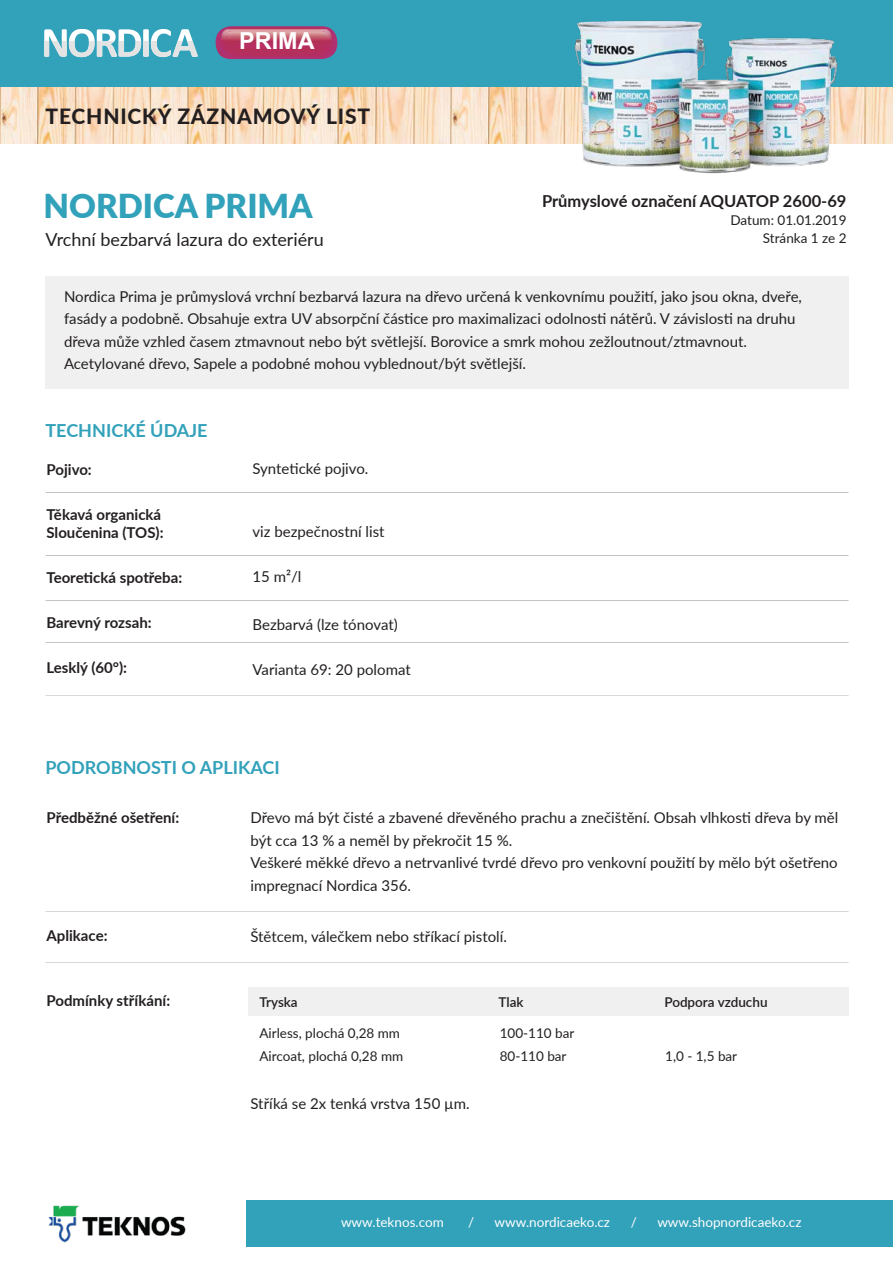
<style>
.page{position:relative;width:893px;height:1263px;background:#fff}
.page>*{position:absolute;margin:0;border:0;box-sizing:border-box;transform-origin:0 0}
.t1{font:900 33px "Lato";color:#32a1ba}
.t2{font:700 23.4px "Arial";color:#fff}
.t3{font:800 21px "Lato";letter-spacing:.04em;color:#231f20}
.t4{font:700 18px "Lato";color:#32a1ba}
.t5{font:18px "Lato";color:#231f20}
.t6{font:700 16.5px "Lato";color:#231f20}
.t7{font:15px/22.5px "Lato";color:#231f20}
.t8{font:700 15px/18px "Lato";color:#231f20}
.t9{font:13.5px/18px "Lato";color:#231f20;text-align:right}
.t10{font:13.5px "Lato";color:#fff}
.t11{font:600 13.5px "Lato";color:#231f20}
</style>
<div class="page">
<div style="left:46px;top:276px;width:803px;height:113px;background:#f0f0f0"></div>
<img style="left:0;top:86px;width:150px;height:58px">
<img style="left:150px;top:86px;width:150px;height:58px">
<img style="left:300px;top:86px;width:139px;height:58px">
<img style="left:439px;top:86px;width:106px;height:58px">
<img style="left:862px;top:86px;width:31px;height:58px">
<div style="left:0;top:0;width:893px;height:86px;background:#32a1ba"></div>
<img style="left:545px;top:20px;width:317px;height:154px">
<div style="left:249px;top:987px;width:600px;height:28px;background:#f0f0f0"></div>
<div style="left:247px;top:1200px;width:646px;height:47px;background:#32a1ba"></div>
<img style="left:48px;top:1205px;width:138px;height:38px">
<svg style="left:69px;top:29px;width:129px;height:28px"></svg>
<div style="left:216px;top:26px;width:121px;height:33px;background:#af3172;border-radius:16px"></div>
<img style="left:219px;top:27px;width:115px;height:29px">
<img style="left:217px;top:42px;width:8px;height:16px">
<img style="left:221px;top:29px;width:111px;height:2px">
<img style="left:221px;top:31px;width:111px;height:25px">
<h2 class="t2" style="left:239px;top:26px;width:77px">PRIMA</h2>
<h3 class="t3" style="left:46px;top:101px;width:326px">TECHNICKÝ ZÁZNAMOVÝ LIST</h3>
<h1 class="t1" style="left:44px;top:181px;width:271px">NORDICA PRIMA</h1>
<p class="t5" style="left:46px;top:226px;width:280px">Vrchní bezbarvá lazura do exteriéru</p>
<p class="t6" style="left:542px;top:188px;width:306px">Průmyslové označení AQUATOP 2600-69</p>
<p class="t9" style="left:730px;top:210px;width:118px">Datum: 01.01.2019<br>Stránka 1 ze 2</p>
<p class="t7" style="left:64px;top:284px;width:739px">Nordica Prima je průmyslová vrchní bezbarvá lazura na dřevo určená k venkovnímu použití, jako jsou okna, dveře, fasády a podobně. Obsahuje extra UV absorpční částice pro maximalizaci odolnosti nátěrů. V závislosti na druhu dřeva může vzhled časem ztmavnout nebo být světlejší. Borovice a smrk mohou zežloutnout/ztmavnout.<br>Acetylované dřevo, Sapele a podobné mohou vyblednout/být světlejší.</p>
<p class="t4" style="left:46px;top:417px;width:164px">TECHNICKÉ ÚDAJE</p>
<p class="t8" style="left:46px;top:459px;width:47px">Pojivo:</p>
<p class="t8" style="left:46px;top:504px;width:119px">Těkavá organická<br>Sloučenina (TOS):</p>
<p class="t8" style="left:46px;top:567px;width:137px">Teoretická spotřeba:</p>
<p class="t8" style="left:46px;top:612px;width:107px">Barevný rozsah:</p>
<p class="t8" style="left:46px;top:657px;width:82px">Lesklý (60°):</p>
<p class="t7" style="left:252px;top:457px;width:117px">Syntetické pojivo.</p>
<p class="t7" style="left:252px;top:520px;width:134px">viz bezpečnostní list</p>
<p class="t7" style="left:252px;top:565px;width:50px">15 m²/l</p>
<p class="t7" style="left:252px;top:613px;width:147px">Bezbarvá (lze tónovat)</p>
<p class="t7" style="left:252px;top:658px;width:160px">Varianta 69: 20 polomat</p>
<p class="t4" style="left:46px;top:754px;width:236px">PODROBNOSTI O APLIKACI</p>
<p class="t8" style="left:46px;top:807px;width:134px">Předběžné ošetření:</p>
<p class="t7" style="left:250px;top:806px;width:589px">Dřevo má být čisté a zbavené dřevěného prachu a znečištění. Obsah vlhkosti dřeva by měl být cca 13 % a neměl by překročit 15 %.<br>Veškeré měkké dřevo a netrvanlivé tvrdé dřevo pro venkovní použití by mělo být ošetřeno impregnací Nordica 356.</p>
<p class="t8" style="left:46px;top:926px;width:63px">Aplikace:</p>
<p class="t7" style="left:250px;top:924px;width:258px">Štětcem, válečkem nebo stříkací pistolí.</p>
<p class="t8" style="left:46px;top:990px;width:125px">Podmínky stříkání:</p>
<p class="t11" style="left:260px;top:992px;width:40px">Tryska</p>
<p class="t11" style="left:499px;top:992px;width:27px">Tlak</p>
<p class="t11" style="left:664px;top:992px;width:105px">Podpora vzduchu</p>
<p class="t9" style="left:260px;top:1024px;width:142px">Airless, plochá 0,28 mm</p>
<p class="t9" style="left:500px;top:1024px;width:76px">100-110 bar</p>
<p class="t9" style="left:260px;top:1046px;width:145px">Aircoat, plochá 0,28 mm</p>
<p class="t9" style="left:500px;top:1046px;width:68px">80-110 bar</p>
<p class="t9" style="left:665px;top:1046px;width:74px">1,0 - 1,5 bar</p>
<p class="t7" style="left:250px;top:1092px;width:221px">Stříká se 2x tenká vrstva 150 µm.</p>
<p class="t10" style="left:341px;top:1212px;width:104px">www.teknos.com</p>
<p class="t10" style="left:468px;top:1212px;width:8px">/</p>
<p class="t10" style="left:495px;top:1212px;width:117px">www.nordicaeko.cz</p>
<p class="t10" style="left:631px;top:1212px;width:8px">/</p>
<p class="t10" style="left:657px;top:1212px;width:146px">www.shopnordicaeko.cz</p>
</div>
